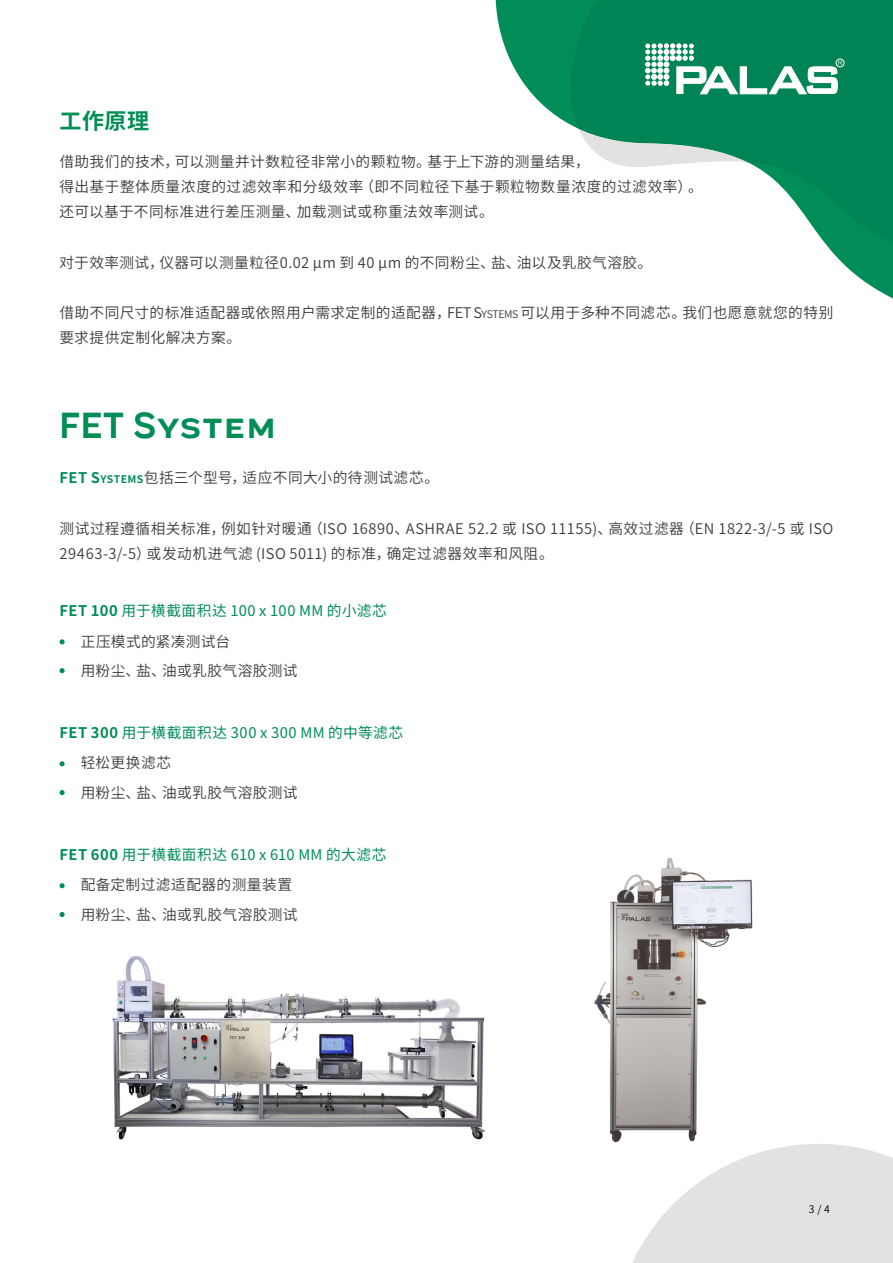
<style>
.page{position:relative;width:893px;height:1263px;background:#fff}
.page>*{position:absolute;margin:0;border:0;box-sizing:border-box;transform-origin:0 0}
.t1{font:700 37.8px "Praktika";letter-spacing:.02em;color:#008d58}
.t2{font:700 22.05px "Source Han Sans CN";color:#008d58}
.t3{font:14.7px/25.2px "Source Han Sans CN";letter-spacing:.03em;color:#3c3c3b}
.t4{font:14.7px "Source Han Sans CN";letter-spacing:.025em;color:#008d58}
.t5{font:10.5px "Source Han Sans CN";color:#000}
.s1{font-size:10.5px}
.s2{font-weight:700;color:#008d58}
.s3{font-weight:700;font-size:10.5px;color:#008d58}
.s4{font-weight:700}
</style>
<div class="page">
<svg style="left:60px;top:639px;width:5px;height:5px"></svg>
<svg style="left:60px;top:668px;width:5px;height:5px"></svg>
<svg style="left:60px;top:761px;width:5px;height:5px"></svg>
<svg style="left:60px;top:790px;width:5px;height:5px"></svg>
<svg style="left:60px;top:883px;width:5px;height:5px"></svg>
<svg style="left:60px;top:912px;width:5px;height:5px"></svg>
<svg style="left:495px;top:0;width:398px;height:299px"></svg>
<svg style="left:557px;top:0;width:336px;height:245px;fill:#008456"></svg>
<div style="left:836px;top:59px;width:8px;height:8px;border:1px solid #fff;border-radius:50%"></div>
<svg style="left:646px;top:44px;width:196px;height:50px"></svg>
<svg style="left:632px;top:1144px;width:261px;height:119px"></svg>
<img style="left:112px;top:956px;width:373px;height:184px">
<img style="left:594px;top:858px;width:159px;height:285px">
<h2 class="t2" style="left:60px;top:109px;width:91px">工作原理</h2>
<p class="t3" style="left:60px;top:149px;width:645px">借助我们的技术，可以测量并计数粒径非常小的颗粒物。基于上下游的测量结果，<br>得出基于整体质量浓度的过滤效率和分级效率（即不同粒径下基于颗粒物数量浓度的过滤效率）。还可以基于不同标准进行差压测量、加载测试或称重法效率测试。</p>
<p class="t3" style="left:60px;top:250px;width:594px">对于效率测试，仪器可以测量粒径0.02 μm 到 40 μm 的不同粉尘、盐、油以及乳胶气溶胶。</p>
<p class="t3" style="left:60px;top:300px;width:775px">借助不同尺寸的标准适配器或依照用户需求定制的适配器，FET S<span class="s1">YSTEMS</span> 可以用于多种不同滤芯。我们也愿意就您的特别要求提供定制化解决方案。</p>
<h1 class="t1" style="left:60px;top:395px;width:218px">FET System</h1>
<p class="t3" style="left:60px;top:465px;width:381px"><span class="s2">FET S</span><span class="s3">YSTEMS</span>包括三个型号，适应不同大小的待测试滤芯。</p>
<p class="t3" style="left:60px;top:515px;width:775px">测试过程遵循相关标准，例如针对暖通（ISO 16890、ASHRAE 52.2 或 ISO 11155)、高效过滤器（EN 1822-3/-5 或 ISO<br>29463-3/-5）或发动机进气滤 (ISO 5011) 的标准，确定过滤器效率和风阻。</p>
<p class="t4" style="left:60px;top:602px;width:329px"><span class="s4">FET 100</span> 用于横截面积达 100 x 100 MM 的小滤芯</p>
<p class="t3" style="left:81px;top:626px;width:218px;line-height:29.4px">正压模式的紧凑测试台<br>用粉尘、盐、油或乳胶气溶胶测试</p>
<p class="t4" style="left:60px;top:724px;width:345px"><span class="s4">FET 300</span> 用于横截面积达 300 x 300 MM 的中等滤芯</p>
<p class="t3" style="left:81px;top:748px;width:218px;line-height:29.4px">轻松更换滤芯<br>用粉尘、盐、油或乳胶气溶胶测试</p>
<p class="t4" style="left:60px;top:846px;width:328px"><span class="s4">FET 600</span> 用于横截面积达 610 x 610 MM 的大滤芯</p>
<p class="t3" style="left:81px;top:870px;width:218px;line-height:29.4px">配备定制过滤适配器的测量装置用粉尘、盐、油或乳胶气溶胶测试</p>
<p class="t5" style="left:809px;top:1203px;width:23px">3 / 4</p>
</div>
